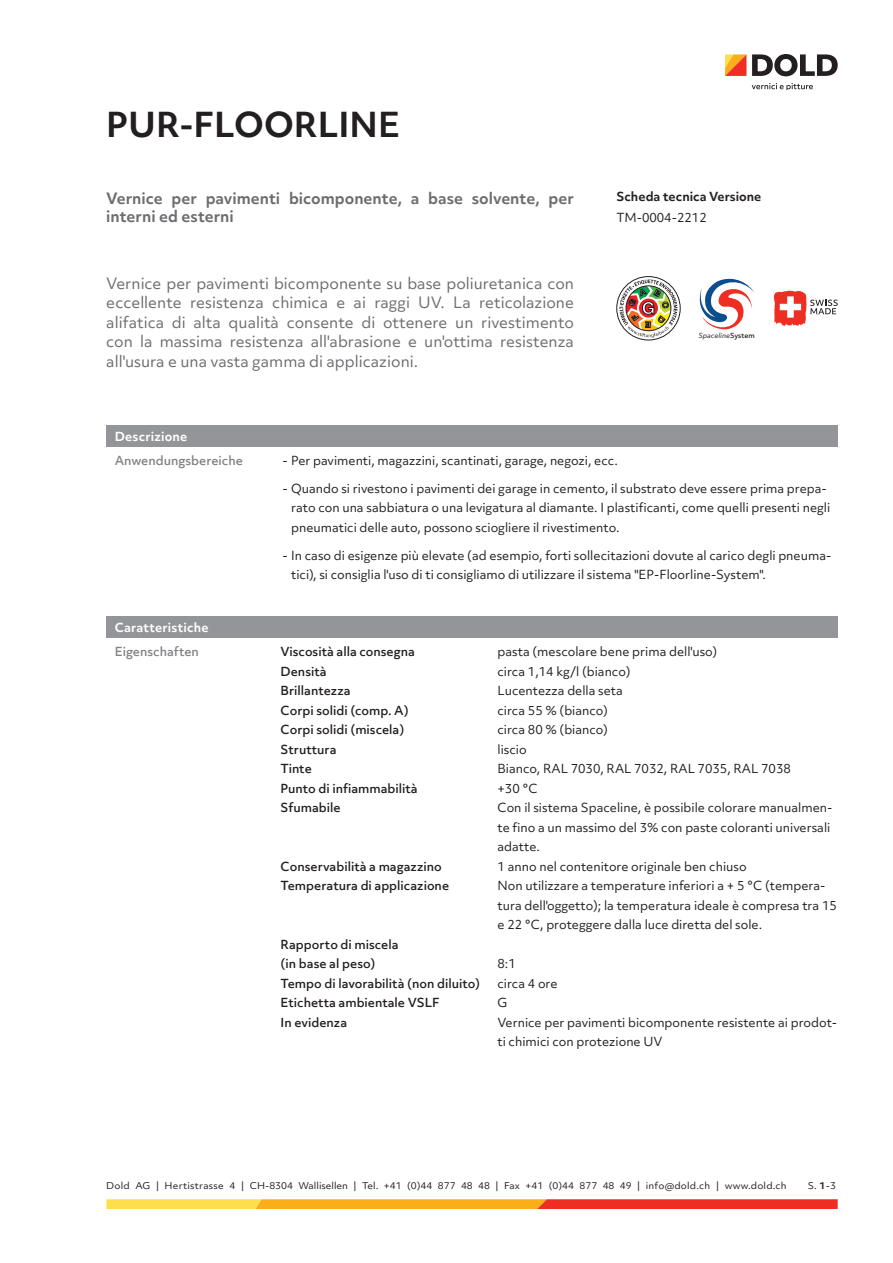
<style>
.page{position:relative;width:893px;height:1263px;background:#fff}
.page>*{position:absolute;margin:0;border:0;box-sizing:border-box;transform-origin:0 0}
.t1{font:700 33px "Objektiv Mk 3";color:#231f20}
.t2{font:15px/19.5px "Objektiv Mk 3";color:#6c6d70;text-align:justify}
.t3{font:700 15px/18px "Objektiv Mk 3";color:#6c6d70}
.t4{font:12px/19.5px "Objektiv Mk 3";color:#231f20}
.t5{font:500 12px/19.5px "Objektiv Mk 3";color:#231f20}
.t6{font:500 12px "Objektiv Mk 3";color:#808285}
.t7{font:700 12px "Objektiv Mk 3";letter-spacing:.02em;color:#fff}
.t8{font:700 12px "Objektiv Mk 3";color:#231f20}
.t9{font:9px "Objektiv Mk 3";color:#231f20;scale:1.06 1}
.t10{font:italic 6.75px "Objektiv Mk 3";color:#231f20}
.s1{font-weight:500;font-style:normal}
.s2{font-weight:700}
</style>
<div class="page">
<svg style="left:106px;top:1199px;width:732px;height:10px;background:#f6872d"></svg>
<svg style="left:699px;top:278px;width:56px;height:52px"></svg>
<svg style="left:774px;top:290px;width:64px;height:36px"></svg>
<svg style="left:617px;top:276px;width:63px;height:64px"></svg>
<div style="left:106px;top:617px;width:732px;height:21px;background:#939598"></div>
<div style="left:106px;top:425px;width:732px;height:21px;background:#939598"></div>
<svg style="left:725px;top:54px;width:21px;height:22px"></svg>
<svg style="left:752px;top:54px;width:86px;height:22px"></svg>
<svg style="left:752px;top:83px;width:61px;height:6px"></svg>
<h1 class="t1" style="left:106px;top:102px;width:295px">PUR-FLOORLINE</h1>
<p class="t3" style="left:106px;top:189px;width:469px">Vernice per pavimenti bicomponente, a base solvente, per interni ed esterni</p>
<p class="t2" style="left:106px;top:273px;width:469px">Vernice per pavimenti bicomponente su base poliuretanica con eccellente resistenza chimica e ai raggi UV. La reticolazione alifatica di alta qualità consente di ottenere un rivestimento con la massima resistenza all'abrasione e un'ottima resistenza all'usura e una vasta gamma di applicazioni.</p>
<p class="t7" style="left:115px;top:428px;width:74px">Descrizione</p>
<p class="t8" style="left:617px;top:188px;width:146px">Scheda tecnica Versione</p>
<p class="t4" style="left:617px;top:208px;width:92px">TM-0004-2212</p>
<p class="t10" style="left:698px;top:331px;width:58px">Spaceline<span class="s1">System</span></p>
<p class="t6" style="left:115px;top:452px;width:130px">Anwendungsbereiche</p>
<p class="t7" style="left:115px;top:619px;width:95px">Caratteristiche</p>
<p class="t6" style="left:115px;top:643px;width:86px">Eigenschaften</p>
<p class="t4" style="left:283px;top:450px;width:337px">‐ Per pavimenti, magazzini, scantinati, garage, negozi, ecc.</p>
<p class="t4" style="left:291px;top:478px;width:541px;text-indent:-9px">‐ Quando si rivestono i pavimenti dei garage in cemento, il substrato deve essere prima prepa&shy;rato con una sabbiatura o una levigatura al diamante. I plastificanti, come quelli presenti negli pneumatici delle auto, possono sciogliere il rivestimento.</p>
<p class="t4" style="left:291px;top:545px;width:542px;text-indent:-9px">‐ In caso di esigenze più elevate (ad esempio, forti sollecitazioni dovute al carico degli pneuma&shy;tici), si consiglia l'uso di ti consigliamo di utilizzare il sistema "EP-Floorline-System".</p>
<p class="t5" style="left:281px;top:642px;width:139px">Viscosità alla consegna<br>Densità<br>Brillantezza<br>Corpi solidi (comp. A)<br>Corpi solidi (miscela)<br>Struttura<br>Tinte<br>Punto di infiammabilità<br>Sfumabile</p>
<p class="t5" style="left:281px;top:856px;width:170px">Conservabilità a magazzino<br>Temperatura di applicazione</p>
<p class="t5" style="left:281px;top:934px;width:201px">Rapporto di miscela<br>(in base al peso)<br>Tempo di lavorabilità (non diluito)<br>Etichetta ambientale VSLF<br>In evidenza</p>
<p class="t4" style="left:497px;top:642px;width:341px">pasta (mescolare bene prima dell'uso)<br>circa 1,14 kg/l (bianco)<br>Lucentezza della seta<br>circa 55 % (bianco)<br>circa 80 % (bianco)<br>liscio<br>Bianco, RAL 7030, RAL 7032, RAL 7035, RAL 7038<br>+30 °C<br>Con il sistema Spaceline, è possibile colorare manualmen&shy;te fino a un massimo del 3% con paste coloranti universali adatte.<br>1 anno nel contenitore originale ben chiuso<br>Non utilizzare a temperature inferiori a + 5 °C (tempera&shy;tura dell'oggetto); la temperatura ideale è compresa tra 15 e 22 °C, proteggere dalla luce diretta del sole.</p>
<p class="t4" style="left:497px;top:954px;width:341px">8:1<br>circa 4 ore<br>G<br>Vernice per pavimenti bicomponente resistente ai prodot&shy;ti chimici con protezione UV</p>
<p class="t9" style="left:106px;top:1180px;width:643px">Dold AG | Hertistrasse 4 | CH-8304 Wallisellen | Tel. +41 (0)44 877 48 48 | Fax +41 (0)44 877 48 49 | info@dold.ch | www.dold.ch</p>
<p class="t9" style="left:808px;top:1180px;width:28px">S. <span class="s2">1</span>-3</p>
</div>
